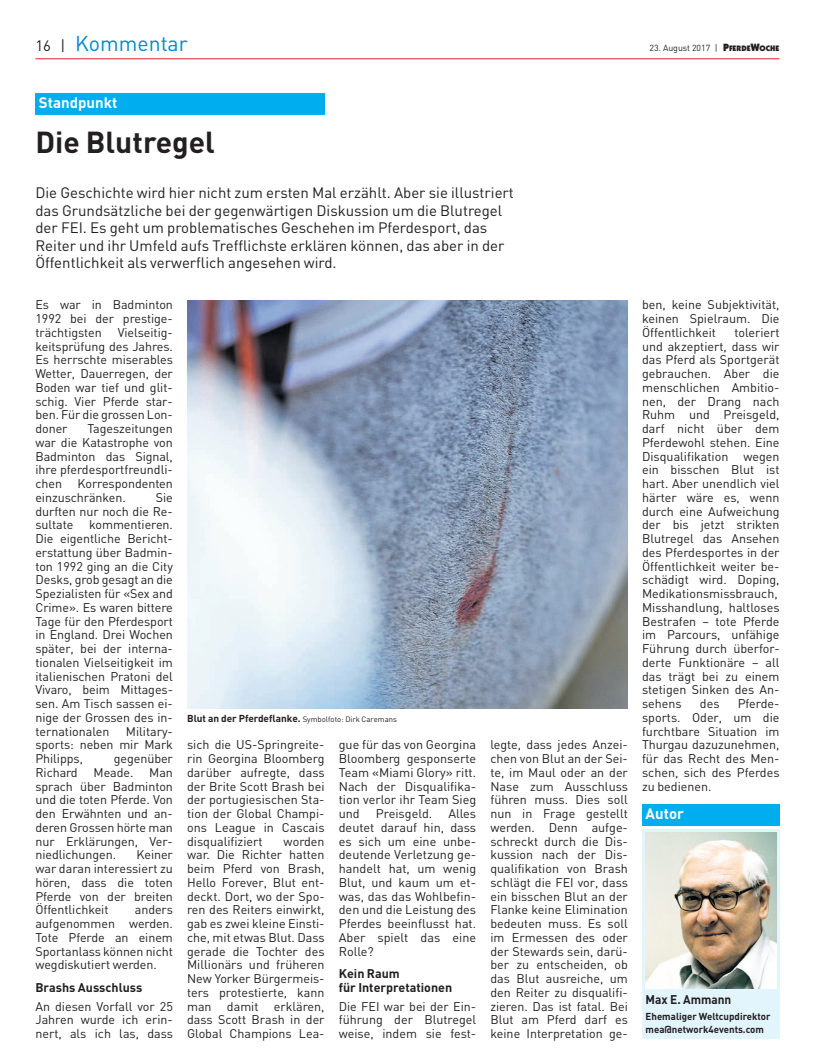
<style>
.page{position:relative;width:815px;height:1063px;background:#fff}
.page>*{position:absolute;margin:0;border:0;box-sizing:border-box;transform-origin:0 0}
.t1{font:700 30px "DIN";color:#231f20}
.t2{font:21.25px "DIN";color:#0089d0}
.t3{font:15px/17.5px "DIN";color:#231f20}
.t4{font:700 15px "DIN";color:#fff}
.t5{font:12.5px/13.8px "DIN";color:#231f20;text-align:justify}
.t6{font:700 12.5px/13.8px "DIN";color:#231f20}
.t7{font:700 12.5px "DIN";color:#231f20;scale:.95 1}
.t8{font:700 10px/12.5px "DIN";color:#231f20}
.t9{font:8.75px "DIN";color:#231f20}
.t10{font:7.75px "DIN";color:#231f20}
.s1{font-size:15px;color:#231f20}
.s2{font-family:"Itc Kabel";font-weight:900;font-size:10.62px}
.s3{font-family:"Itc Kabel";font-weight:900;font-size:8px}
.s4{font-weight:700}
.s5{font-weight:700;font-size:10px}
</style>
<div class="page">
<hr style="left:35px;top:58px;width:745px;height:1px;background:#ee1d23">
<div style="left:642px;top:829px;width:138px;height:209px;background:#e2f4fc"></div>
<img style="left:646px;top:833px;width:130px;height:156px">
<div style="left:642px;top:804px;width:138px;height:22px;background:#00aeef"></div>
<div style="left:35px;top:93px;width:290px;height:21px;background:#00aeef"></div>
<img style="left:187px;top:300px;width:441px;height:408px">
<p class="t2" style="left:35px;top:30px;width:154px"><span class="s1">16 |</span> Kommentar</p>
<p class="t9" style="left:650px;top:43px;width:131px">23. August 2017 | <span class="s2">P</span><span class="s3">FERDE</span><span class="s2">W</span><span class="s3">OCHE</span></p>
<p class="t4" style="left:39px;top:93px;width:80px">Standpunkt</p>
<p class="t1" style="left:35px;top:123px;width:181px">Die Blutregel</p>
<p class="t3" style="left:35px;top:184px;width:480px">Die Geschichte wird hier nicht zum ersten Mal erzählt. Aber sie illustriert das Grundsätzliche bei der gegenwärtigen Diskussion um die Blutregel der FEI. Es geht um problematisches Geschehen im Pferdesport, das Reiter und ihr Umfeld aufs Trefflichste erklären können, das aber in der Öffentlichkeit als verwerflich angesehen wird.</p>
<p class="t5" style="left:35px;top:298px;width:139px">Es war in Badminton 1992 bei der prestige&shy;trächtigsten</p>
<p class="t5" style="left:35px;top:325px;width:139px;text-indent:82px">Vielseitig&shy;keitsprüfung des Jahres.<br>Es herrschte miserables Wetter, Dauerregen, der Boden war tief und glit&shy;schig. Vier Pferde star&shy;ben. Für die grossen Lon&shy;doner</p>
<p class="t5" style="left:35px;top:421px;width:139px;text-indent:52px">Tageszeitungen war die Katastrophe von Badminton das Signal, ihre pferdesportfreundli&shy;chen Korrespondenten einzuschränken.</p>
<p class="t5" style="left:35px;top:490px;width:139px;text-indent:120px">Sie durften nur noch die Re&shy;sultate</p>
<p class="t5" style="left:35px;top:518px;width:139px;text-indent:54px">kommentieren.<br>Die eigentliche Bericht&shy;erstattung über Badmin&shy;ton 1992 ging an die City Desks, grob gesagt an die Spezialisten für «Sex and Crime». Es waren bittere Tage für den Pferdesport in England. Drei Wochen später, bei der interna&shy;tionalen Vielseitigkeit im italienischen Pratoni del Vivaro, beim Mittages&shy;sen. Am Tisch sassen ei&shy;nige der Grossen des in&shy;ternationalen</p>
<p class="t5" style="left:35px;top:724px;width:139px;text-indent:90px">Military - sports: neben mir Mark Philipps,</p>
<p class="t5" style="left:114px;top:751px;width:61px">gegenüber</p>
<p class="t5" style="left:35px;top:765px;width:44px">Richard</p>
<p class="t5" style="left:94px;top:765px;width:41px">Mea de.</p>
<p class="t5" style="left:35px;top:765px;width:139px;text-indent:114px">Man sprach über Badminton und die toten Pferde. Von den Erwähnten und an&shy;deren Grossen hörte man nur Erklärungen, Ver&shy;niedlichungen.</p>
<p class="t5" style="left:35px;top:848px;width:139px;text-indent:101px">Keiner war daran interessiert zu hören, dass die toten Pferde von der breiten Öffentlichkeit</p>
<p class="t5" style="left:35px;top:903px;width:139px;text-indent:99px">anders aufgenommen werden.<br>Tote Pferde an einem Sportanlass können nicht wegdiskutiert werden.</p>
<p class="t5" style="left:35px;top:978px;width:139px;line-height:18.8px"><span class="s4">Brashs Ausschluss<br></span>An diesen Vorfall vor 25</p>
<p class="t5" style="left:35px;top:1013px;width:139px">Jahren wurde ich erin&shy;nert, als ich las, dass</p>
<p class="t10" style="left:187px;top:714px;width:211px"><span class="s5">Blut an der Pferdeflanke.</span> Symbolfoto: Dirk Caremans</p>
<p class="t5" style="left:187px;top:738px;width:139px">sich die US-Springreite&shy;rin Georgina Bloomberg darüber aufregte, dass der Brite Scott Brash bei der portugiesischen Sta&shy;tion der Global Champi&shy;ons League in Cascais disqualifiziert</p>
<p class="t5" style="left:187px;top:834px;width:139px;text-indent:97px">worden war. Die Richter hatten beim Pferd von Brash, Hello Forever, Blut ent&shy;deckt. Dort, wo der Spo&shy;ren des Reiters einwirkt, gab es zwei kleine Einsti&shy;che, mit etwas Blut. Dass gerade die Tochter des Millionärs und früheren New Yorker Bürgermeis - ters protestierte, kann man damit erklären, dass Scott Brash in der Global Champions Lea-</p>
<p class="t5" style="left:339px;top:738px;width:139px">gue für das von Georgina Bloomberg gesponserte Team «Miami Glory» ritt.<br>Nach der Disqualifika&shy;tion verlor ihr Team Sieg und</p>
<p class="t5" style="left:376px;top:806px;width:58px">Preisgeld.</p>
<p class="t5" style="left:339px;top:806px;width:139px;text-indent:110px">Alles deutet darauf hin, dass es sich um eine unbe&shy;deutende Verletzung ge&shy;handelt hat, um wenig Blut, und kaum um et&shy;was, das das Wohlbefin&shy;den und die Leistung des Pferdes beeinflusst hat.<br>Aber spielt das eine Rolle?</p>
<p class="t6" style="left:339px;top:966px;width:115px">Kein Raum<br>für Interpretationen</p>
<p class="t5" style="left:339px;top:999px;width:139px">Die FEI war bei der Ein&shy;führung der Blutregel weise, indem sie fest-</p>
<p class="t5" style="left:490px;top:738px;width:139px">legte, dass jedes Anzei&shy;chen von Blut an der Sei - te, im Maul oder an der Nase zum Ausschluss führen muss. Dies soll nun in Frage gestellt werden. Denn aufge&shy;schreckt durch die Dis&shy;kussion nach der Dis&shy;qualifikation von Brash schlägt die FEI vor, dass ein bisschen Blut an der Flanke keine Elimination bedeuten muss. Es soll im Ermessen des oder der Stewards sein, darü&shy;ber zu entscheiden, ob das Blut ausreiche, um den Reiter zu disqualifi&shy;zieren. Das ist fatal. Bei Blut am Pferd darf es keine Interpretation ge-</p>
<p class="t5" style="left:642px;top:298px;width:139px">ben, keine Subjektivität, keinen Spielraum. Die Öffentlichkeit</p>
<p class="t5" style="left:642px;top:325px;width:139px;text-align:left;text-indent:92px">toleriert und akzeptiert, dass wir das Pferd als Sportgerät gebrauchen. Aber die menschlichen Ambitio&shy;nen, der Drang nach<br>Ruhm und Preisgeld, darf nicht über dem<br>Pferdewohl stehen. Eine<br>Disqualifikation wegen ein bisschen Blut ist hart. Aber unendlich viel härter wäre es, wenn durch eine Aufweichung der bis jetzt strikten<br>Blutregel das Ansehen des Pferdesportes in der<br>Öffentlichkeit weiter be&shy;schädigt wird. Doping,<br>Medikationsmissbrauch,<br>Misshandlung, haltloses<br>Bestrafen – tote Pferde im Parcours, unfähige<br>Führung durch überfor&shy;derte Funktionäre – all das trägt bei zu einem stetigen Sinken des An&shy;sehens</p>
<p class="t5" style="left:642px;top:696px;width:139px;text-indent:96px">Pferde - sports. Oder, um die furchtbare Situation im Thurgau dazuzunehmen, für das Recht des Men&shy;schen, sich des Pferdes zu bedienen.</p>
<p class="t5" style="left:700px;top:696px;width:21px">des</p>
<p class="t4" style="left:646px;top:804px;width:40px">Autor</p>
<p class="t7" style="left:646px;top:991px;width:92px">Max E. Ammann</p>
<p class="t8" style="left:646px;top:1010px;width:127px">Ehemaliger Weltcupdirektor mea@network4events.com</p>
</div>
